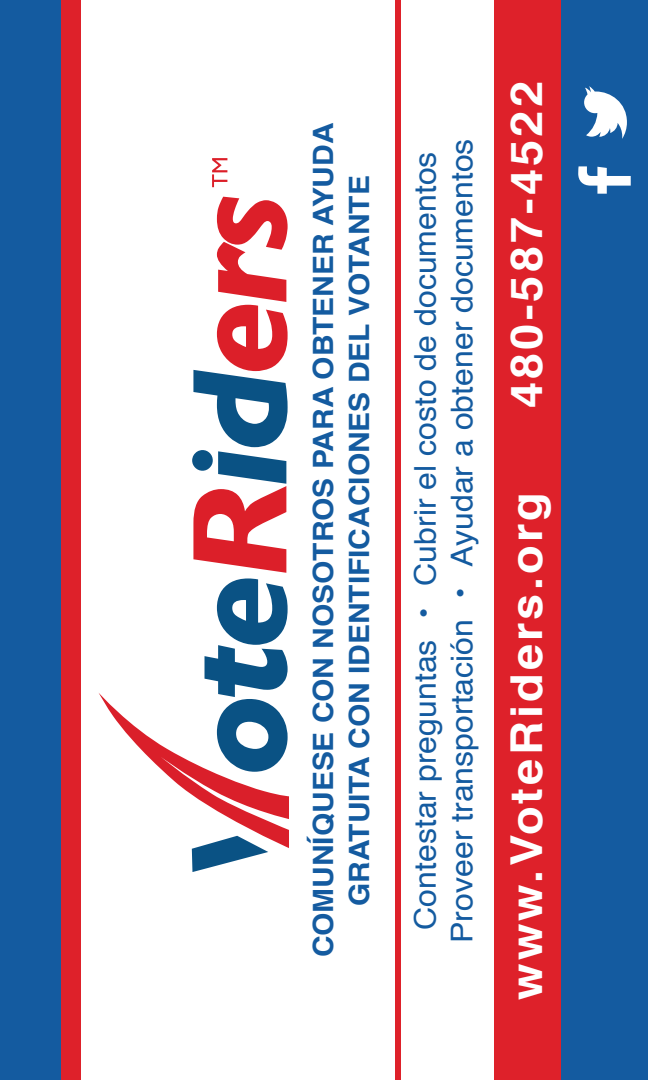
<style>
.page{position:relative;width:648px;height:1080px;background:#fff}
.page>*{position:absolute;margin:0;border:0;box-sizing:border-box;transform-origin:0 0}
.t1{font:700 44px "Helvetica";letter-spacing:.065em;color:#fff;scale:1.07 1}
.t2{font:30px/36.4px "Helvetica";color:#145ba0;text-align:center;scale:1.07 1}
.t3{font:700 28px/36px "Helvetica";color:#145ba0;text-align:center;scale:1.07 1}
.s1{font-family:"Koz Go Pr 6 N";font-size:32px}
</style>
<div class="page">
<div style="left:494px;top:0;width:82px;height:1080px;background:#de212a"></div>
<div style="left:562px;top:0;width:86px;height:1080px;background:#145ba0"></div>
<svg style="left:192px;top:197px;width:96px;height:496px"></svg>
<svg style="left:192px;top:848px;width:76px;height:24px"></svg>
<svg style="left:99px;top:693px;width:190px;height:155px"></svg>
<svg style="left:212px;top:158px;width:15px;height:29px"></svg>
<svg style="left:584px;top:86px;width:43px;height:53px"></svg>
<svg style="left:578px;top:166px;width:53px;height:28px"></svg>
<div style="left:60px;top:0;width:21px;height:1080px;background:#de212a"></div>
<div style="left:395px;top:0;width:5px;height:1080px;background:#de212a"></div>
<div style="left:0;top:0;width:60px;height:1080px;background:#145ba0"></div>
<p class="t3" style="left:306px;top:957px;width:781px;rotate:-90deg">COMUNÍQUESE CON NOSOTROS PARA OBTENER AYUDA<br>GRATUITA CON IDENTIFICACIONES DEL VOTANTE</p>
<p class="t2" style="left:408px;top:943px;width:753px;rotate:-90deg">Contestar preguntas <span class="s1">・</span> Cubrir el costo de documentos<br>Proveer transportación <span class="s1">・</span> Ayudar a obtener documentos</p>
<h1 class="t1" style="left:491px;top:408px;width:307px;rotate:-90deg">480-587-4522</h1>
<h1 class="t1" style="left:491px;top:1000px;width:476px;rotate:-90deg">www.VoteRiders.org</h1>
</div>
